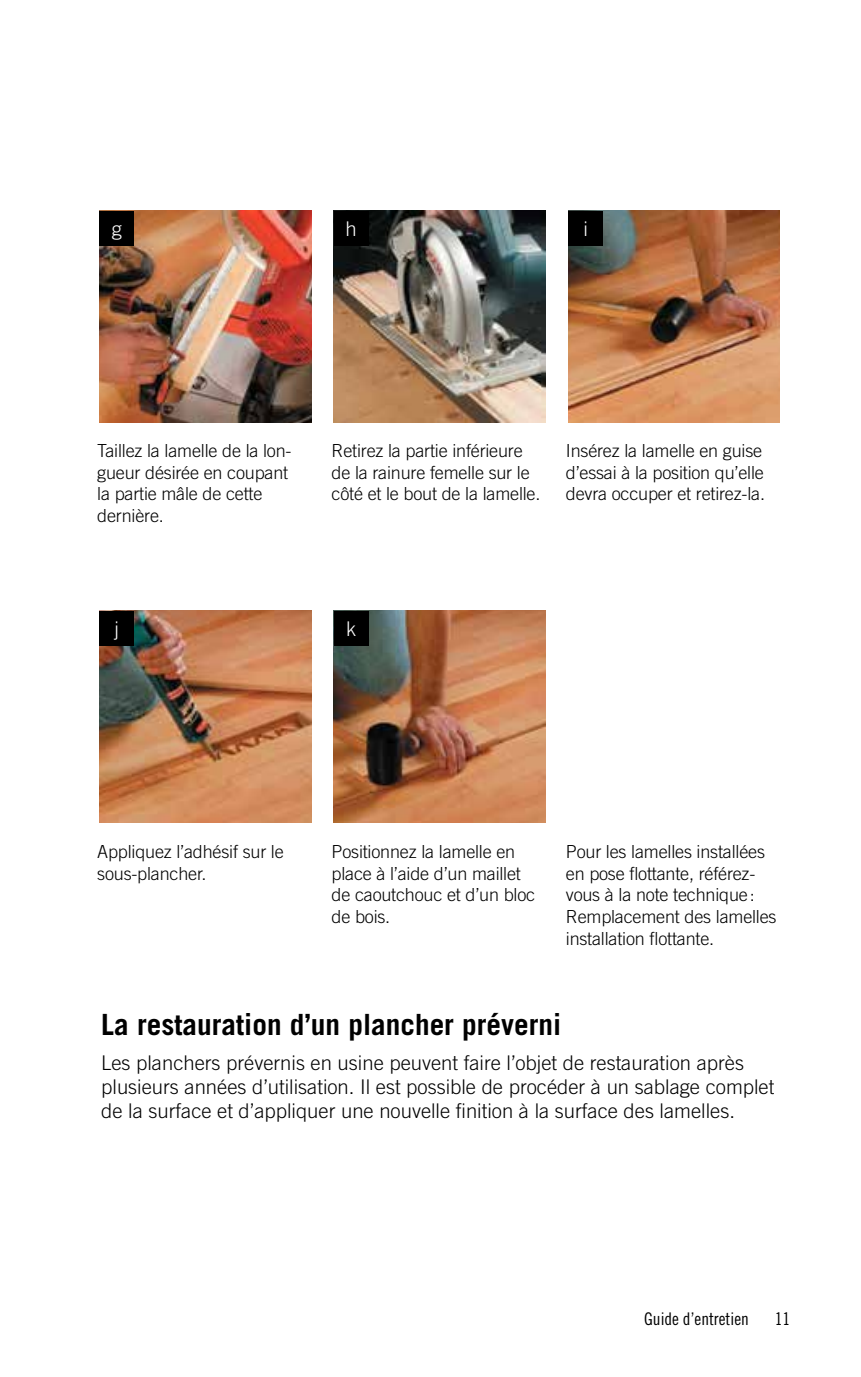
<style>
.page{position:relative;width:861px;height:1377px;background:#fff}
.page>*{position:absolute;margin:0;border:0;box-sizing:border-box;transform-origin:0 0}
.t1{font:700 29.25px "Trade Gothic";color:#000}
.t2{font:300 20.25px/24.3px "Trade Gothic";color:#000}
.t3{font:300 20.25px "Trade Gothic";color:#fff}
.t4{font:300 18px/21.6px "Trade Gothic";letter-spacing:-.01em;color:#000}
.t5{font:17.55px "Trade Gothic Cond Eighteen";color:#000}
</style>
<div class="page">
<img style="left:99px;top:211px;width:212px;height:211px">
<img style="left:334px;top:211px;width:211px;height:211px">
<img style="left:568px;top:211px;width:212px;height:211px">
<div style="left:99px;top:211px;width:35px;height:34px;background:#000"></div>
<div style="left:334px;top:211px;width:34px;height:34px;background:#000"></div>
<div style="left:568px;top:211px;width:35px;height:34px;background:#000"></div>
<img style="left:99px;top:611px;width:212px;height:211px">
<img style="left:334px;top:611px;width:211px;height:211px">
<div style="left:99px;top:611px;width:35px;height:35px;background:#000"></div>
<div style="left:334px;top:611px;width:34px;height:35px;background:#000"></div>
<p class="t3" style="left:112px;top:217px;width:12px">g</p>
<p class="t3" style="left:345px;top:217px;width:13px">h</p>
<p class="t3" style="left:583px;top:217px;width:6px">i</p>
<p class="t4" style="left:97px;top:440px;width:196px">Taillez la lamelle de la lon&shy;gueur désirée en coupant la partie mâle de cette dernière.</p>
<p class="t4" style="left:331px;top:440px;width:210px">Retirez la partie inférieure de la rainure femelle sur le côté et le bout de la lamelle.</p>
<p class="t4" style="left:566px;top:440px;width:201px">Insérez la lamelle en guise d’essai à la position qu’elle devra occuper et retirez-la.</p>
<p class="t3" style="left:115px;top:617px;width:6px">j</p>
<p class="t3" style="left:346px;top:617px;width:12px">k</p>
<p class="t4" style="left:97px;top:841px;width:188px">Appliquez l’adhésif sur le sous-plancher.</p>
<p class="t4" style="left:331px;top:841px;width:205px">Positionnez la lamelle en place à l’aide d’un maillet de caoutchouc et d’un bloc de bois.</p>
<p class="t4" style="left:566px;top:841px;width:212px">Pour les lamelles installées en pose flottante, référez&shy;vous à la note technique:<br>Remplacement des lamelles installation flottante.</p>
<h1 class="t1" style="left:101px;top:1007px;width:461px">La restauration d’un plancher préverni</h1>
<p class="t2" style="left:101px;top:1050px;width:674px">Les planchers prévernis en usine peuvent faire l’objet de restauration après plusieurs années d’utilisation. Il est possible de procéder à un sablage complet de la surface et d’appliquer une nouvelle finition à la surface des lamelles.</p>
<p class="t5" style="left:644px;top:1308px;width:106px">Guide d’entretien</p>
<p class="t5" style="left:774px;top:1308px;width:17px">11</p>
</div>
